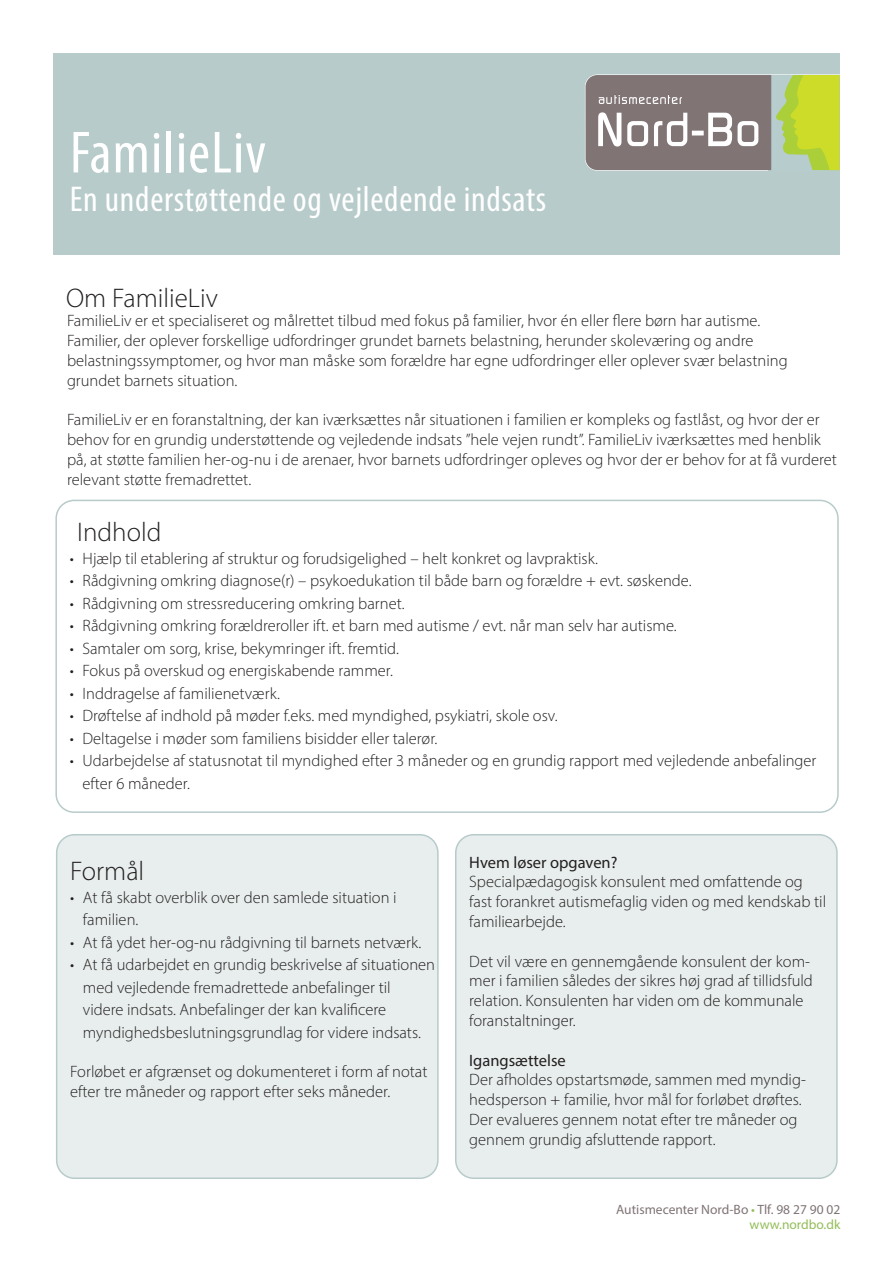
<style>
.page{position:relative;width:893px;height:1263px;background:#fff}
.page>*{position:absolute;margin:0;border:0;box-sizing:border-box;transform-origin:0 0}
.t1{font:condensed 60px "Myriad Pro";letter-spacing:.02em;color:#fff}
.t2{font:condensed 36px "Myriad Pro";letter-spacing:.02em;color:#fff}
.t3{font:300 27px "Myriad Pro";color:#231f20}
.t4{font:300 16.5px/19.8px "Myriad Pro";color:#231f20}
.t5{font:16.5px "Myriad Pro";color:#231f20}
.t6{font:13.5px/15px "Myriad Pro";color:#807475;text-align:right}
.s1{color:#93bd59}
</style>
<div class="page">
<div style="left:53px;top:54px;width:787px;height:201px;background:#b7cbca"></div>
<svg style="left:585px;top:74px;width:255px;height:97px;background:#9e9d7c"></svg>
<div style="left:55px;top:500px;width:784px;height:313px;border:2px solid #b7cbca;border-radius:18px"></div>
<div style="left:57px;top:835px;width:381px;height:343px;background:#e8eeed;border-radius:18px"></div>
<div style="left:56px;top:834px;width:383px;height:345px;border:2px solid #b7cbca;border-radius:18px"></div>
<div style="left:456px;top:835px;width:381px;height:343px;background:#e8eeed;border-radius:18px"></div>
<div style="left:455px;top:834px;width:383px;height:345px;border:2px solid #b7cbca;border-radius:18px"></div>
<h1 class="t1" style="left:70px;top:116px;width:198px">FamilieLiv</h1>
<h2 class="t2" style="left:70px;top:178px;width:478px">En understøttende og vejledende indsats</h2>
<h3 class="t3" style="left:66px;top:281px;width:153px">Om FamilieLiv</h3>
<p class="t4" style="left:67px;top:311px;width:722px">FamilieLiv er et specialiseret og målrettet tilbud med fokus på familier, hvor én eller flere børn har autisme.<br>Familier, der oplever forskellige udfordringer grundet barnets belastning, herunder skoleværing og andre belastningssymptomer, og hvor man måske som forældre har egne udfordringer eller oplever svær belastning grundet barnets situation.</p>
<p class="t4" style="left:67px;top:410px;width:771px">FamilieLiv er en foranstaltning, der kan iværksættes når situationen i familien er kompleks og fastlåst, og hvor der er behov for en grundig understøttende og vejledende indsats ”hele vejen rundt”. FamilieLiv iværksættes med henblik på, at støtte familien her-og-nu i de arenaer, hvor barnets udfordringer opleves og hvor der er behov for at få vurderet relevant støtte fremadrettet.</p>
<h3 class="t3" style="left:77px;top:516px;width:86px">Indhold</h3>
<p class="t4" style="left:70px;top:548px;width:530px">• Hjælp til etablering af struktur og forudsigelighed – helt konkret og lavpraktisk.</p>
<p class="t4" style="left:70px;top:571px;width:623px">• Rådgivning omkring diagnose(r) – psykoedukation til både barn og forældre + evt. søskende.</p>
<p class="t4" style="left:70px;top:593px;width:336px">• Rådgivning om stressreducering omkring barnet.</p>
<p class="t4" style="left:70px;top:616px;width:608px">• Rådgivning omkring forældreroller ift. et barn med autisme / evt. når man selv har autisme.</p>
<p class="t4" style="left:70px;top:638px;width:331px">• Samtaler om sorg, krise, bekymringer ift. fremtid.</p>
<p class="t4" style="left:70px;top:661px;width:325px">• Fokus på overskud og energiskabende rammer.</p>
<p class="t4" style="left:70px;top:683px;width:212px">• Inddragelse af familienetværk.</p>
<p class="t4" style="left:70px;top:706px;width:489px">• Drøftelse af indhold på møder f.eks. med myndighed, psykiatri, skole osv.</p>
<p class="t4" style="left:70px;top:728px;width:369px">• Deltagelse i møder som familiens bisidder eller talerør.</p>
<p class="t4" style="left:82px;top:749px;width:735px;line-height:22.5px;text-indent:-13px">• Udarbejdelse af statusnotat til myndighed efter 3 måneder og en grundig rapport med vejledende anbefalinger efter 6 måneder.</p>
<h3 class="t3" style="left:70px;top:855px;width:76px">Formål</h3>
<p class="t4" style="left:83px;top:886px;width:315px;line-height:22.5px;text-indent:-13px">• At få skabt overblik over den samlede situation i familien.</p>
<p class="t4" style="left:70px;top:932px;width:353px">• At få ydet her-og-nu rådgivning til barnets netværk.</p>
<p class="t4" style="left:83px;top:953px;width:354px;line-height:22.5px;text-indent:-13px">• At få udarbejdet en grundig beskrivelse af situationen med vejledende fremadrettede anbefalinger til videre indsats. Anbefalinger der kan kvalificere myndighedsbeslutningsgrundlag for videre indsats.</p>
<p class="t4" style="left:70px;top:1062px;width:359px">Forløbet er afgrænset og dokumenteret i form af notat efter tre måneder og rapport efter seks måneder.</p>
<p class="t5" style="left:469px;top:852px;width:150px">Hvem løser opgaven?</p>
<p class="t4" style="left:469px;top:872px;width:358px">Specialpædagogisk konsulent med omfattende og fast forankret autismefaglig viden og med kendskab til familiearbejde.</p>
<p class="t4" style="left:469px;top:951px;width:345px">Det vil være en gennemgående konsulent der kom&shy;mer i familien således der sikres høj grad af tillidsfuld relation. Konsulenten har viden om de kommunale foranstaltninger.</p>
<p class="t5" style="left:469px;top:1050px;width:98px">Igangsættelse</p>
<p class="t4" style="left:469px;top:1070px;width:338px">Der afholdes opstartsmøde, sammen med myndig&shy;hedsperson + familie, hvor mål for forløbet drøftes.<br>Der evalueres gennem notat efter tre måneder og gennem grundig afsluttende rapport.</p>
<p class="t6" style="left:616px;top:1201px;width:226px">Autismecenter Nord-Bo <span class="s1">•</span> Tlf. 98 27 90 02 <span class="s1">www.nordbo.dk</span></p>
</div>
